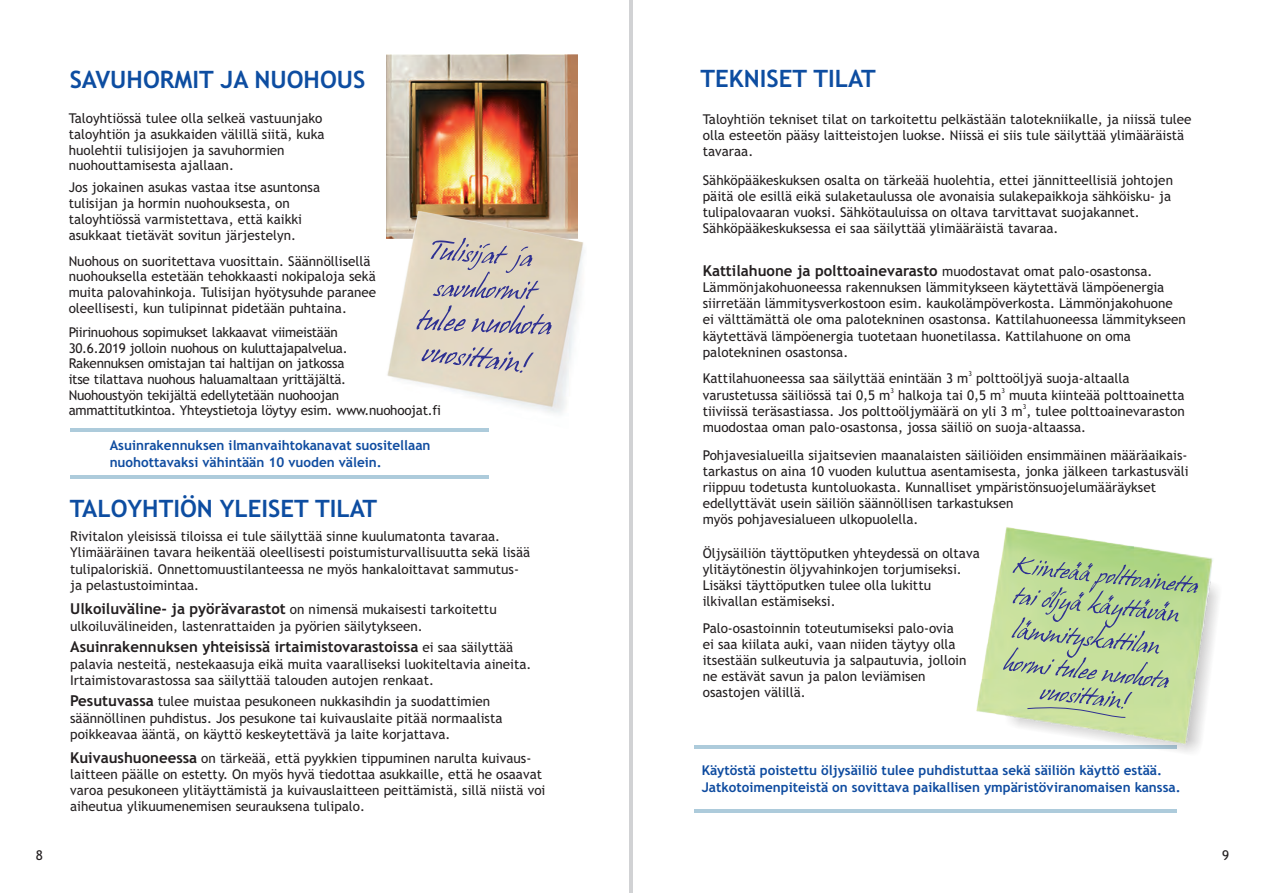
<style>
.page{position:relative;width:1263px;height:893px;background:#fff}
.page>*{position:absolute;margin:0;border:0;box-sizing:border-box;transform-origin:0 0}
.t1{font:700 24px "Trebuchet MS";color:#0d4da1}
.t2{font:700 15px "Trebuchet MS";color:#231f20}
.t3{font:13.5px/16.2px "Trebuchet MS";color:#231f20}
.t4{font:13.5px/15.8px "Trebuchet MS";letter-spacing:-.02em;color:#231f20}
.t5{font:700 13.5px/17.2px "Trebuchet MS";color:#0f4ca0}
.t6{font:6.75px "Trebuchet MS";color:#231f20}
.s1{font-weight:700;font-size:15px}
.s2{font-weight:400;font-size:13.5px}
</style>
<div class="page">
<hr style="left:695px;top:745px;width:482px;height:3px;background:#adcbdb">
<img style="left:949px;top:527px;width:269px;height:225px">
<img style="left:386px;top:55px;width:191px;height:156px">
<img style="left:386px;top:211px;width:198px;height:203px">
<hr style="left:629px;top:0;width:4px;height:893px;background:#d1d2d4">
<svg style="left:1003px;top:557px;width:195px;height:161px"></svg>
<svg style="left:431px;top:238px;width:108px;height:61px"></svg>
<svg style="left:417px;top:305px;width:135px;height:29px"></svg>
<svg style="left:421px;top:347px;width:113px;height:26px"></svg>
<hr style="left:695px;top:810px;width:482px;height:3px;background:#adcbdb">
<hr style="left:70px;top:476px;width:419px;height:3px;background:#adcbdb">
<hr style="left:70px;top:428px;width:419px;height:4px;background:#adcbdb">
<h1 class="t1" style="left:70px;top:70px;width:297px">SAVUHORMIT JA NUOHOUS</h1>
<p class="t3" style="left:69px;top:112px;width:257px;line-height:15.8px">Taloyhtiössä tulee olla selkeä vastuunjako taloyhtiön ja asukkaiden välillä siitä, kuka huolehtii tulisijojen ja savuhormien nuohouttamisesta ajallaan.</p>
<p class="t3" style="left:69px;top:181px;width:253px;line-height:15.8px">Jos jokainen asukas vastaa itse asuntonsa tulisijan ja hormin nuohouksesta, on taloyhtiössä varmistettava, että kaikki asukkaat tietävät sovitun järjestelyn.</p>
<p class="t3" style="left:69px;top:254px;width:309px;line-height:15.8px">Nuohous on suoritettava vuosittain. Säännöllisellä nuohouksella estetään tehokkaasti nokipaloja sekä muita palovahinkoja. Tulisijan hyötysuhde paranee oleellisesti, kun tulipinnat pidetään puhtaina.</p>
<p class="t4" style="left:69px;top:325px;width:374px">Piirinuohous sopimukset lakkaavat viimeistään<br>30.6.2019 jolloin nuohous on kuluttajapalvelua.<br>Rakennuksen omistajan tai haltijan on jatkossa<br>itse tilattava nuohous haluamaltaan yrittäjältä.<br>Nuohoustyön tekijältä edellytetään nuohoojan ammattitutkintoa. Yhteystietoja löytyy esim. www.nuohoojat.fi</p>
<p class="t5" style="left:110px;top:437px;width:322px">Asuinrakennuksen ilmanvaihtokanavat suositellaan nuohottavaksi vähintään 10 vuoden välein.</p>
<h1 class="t1" style="left:70px;top:499px;width:309px">TALOYHTIÖN YLEISET TILAT</h1>
<p class="t3" style="left:70px;top:530px;width:461px">Rivitalon yleisissä tiloissa ei tule säilyttää sinne kuulumatonta tavaraa.<br>Ylimääräinen tavara heikentää oleellisesti poistumisturvallisuutta sekä lisää tulipaloriskiä. Onnettomuustilanteessa ne myös hankaloittavat sammutus&shy;ja pelastustoimintaa.</p>
<p class="t3" style="left:70px;top:603px;width:428px"><span class="s1">Ulkoiluväline- ja pyörävarastot</span> on nimensä mukaisesti tarkoitettu ulkoiluvälineiden, lastenrattaiden ja pyörien säilytykseen.</p>
<p class="t2" style="left:70px;top:641px;width:445px">Asuinrakennuksen yhteisissä irtaimistovarastoissa <span class="s2">ei saa säilyttää</span></p>
<p class="t3" style="left:70px;top:657px;width:463px">palavia nesteitä, nestekaasuja eikä muita vaaralliseksi luokiteltavia aineita.<br>Irtaimistovarastossa saa säilyttää talouden autojen renkaat.</p>
<p class="t3" style="left:70px;top:694px;width:434px"><span class="s1">Pesutuvassa</span> tulee muistaa pesukoneen nukkasihdin ja suodattimien säännöllinen puhdistus. Jos pesukone tai kuivauslaite pitää normaalista poikkeavaa ääntä, on käyttö keskeytettävä ja laite korjattava.</p>
<p class="t3" style="left:70px;top:751px;width:477px"><span class="s1">Kuivaushuoneessa</span> on tärkeää, että pyykkien tippuminen narulta kuivaus&shy;laitteen päälle on estetty. On myös hyvä tiedottaa asukkaille, että he osaavat varoa pesukoneen ylitäyttämistä ja kuivauslaitteen peittämistä, sillä niistä voi aiheutua ylikuumenemisen seurauksena tulipalo.</p>
<h1 class="t1" style="left:701px;top:70px;width:177px">TEKNISET TILAT</h1>
<p class="t3" style="left:703px;top:112px;width:490px">Taloyhtiön tekniset tilat on tarkoitettu pelkästään talotekniikalle, ja niissä tulee olla esteetön pääsy laitteistojen luokse. Niissä ei siis tule säilyttää ylimääräistä tavaraa.</p>
<p class="t3" style="left:703px;top:173px;width:472px">Sähköpääkeskuksen osalta on tärkeää huolehtia, ettei jännitteellisiä johtojen päitä ole esillä eikä sulaketaulussa ole avonaisia sulakepaikkoja sähköisku- ja tulipalovaaran vuoksi. Sähkötauluissa on oltava tarvittavat suojakannet.<br>Sähköpääkeskuksessa ei saa säilyttää ylimääräistä tavaraa.</p>
<p class="t2" style="left:703px;top:265px;width:451px">Kattilahuone ja polttoainevarasto <span class="s2">muodostavat omat palo-osastonsa.</span></p>
<p class="t3" style="left:703px;top:280px;width:485px">Lämmönjakohuoneessa rakennuksen lämmitykseen käytettävä lämpöenergia siirretään lämmitysverkostoon esim. kaukolämpöverkosta. Lämmönjakohuone ei välttämättä ole oma palotekninen osastonsa. Kattilahuoneessa lämmitykseen käytettävä lämpöenergia tuotetaan huonetilassa. Kattilahuone on oma palotekninen osastonsa.</p>
<p class="t6" style="left:968px;top:371px;width:5px">3</p>
<p class="t3" style="left:703px;top:371px;width:428px">Kattilahuoneessa saa säilyttää enintään 3 m polttoöljyä suoja-altaalla</p>
<p class="t6" style="left:890px;top:388px;width:5px">3</p>
<p class="t6" style="left:1001px;top:388px;width:5px">3</p>
<p class="t3" style="left:703px;top:388px;width:483px">varustetussa säiliössä tai 0,5 m halkoja tai 0,5 m muuta kiinteää polttoainetta</p>
<p class="t6" style="left:1023px;top:404px;width:5px">3</p>
<p class="t3" style="left:703px;top:405px;width:483px">tiiviissä teräsastiassa. Jos polttoöljymäärä on yli 3 m , tulee polttoainevaraston muodostaa oman palo-osastonsa, jossa säiliö on suoja-altaassa.</p>
<p class="t3" style="left:703px;top:448px;width:487px">Pohjavesialueilla sijaitsevien maanalaisten säiliöiden ensimmäinen määräaikais&shy;tarkastus on aina 10 vuoden kuluttua asentamisesta, jonka jälkeen tarkastusväli riippuu todetusta kuntoluokasta. Kunnalliset ympäristönsuojelumääräykset edellyttävät usein säiliön säännöllisen tarkastuksen<br>myös pohjavesialueen ulkopuolella.</p>
<p class="t3" style="left:703px;top:546px;width:278px">Öljysäiliön täyttöputken yhteydessä on oltava ylitäytönestin öljyvahinkojen torjumiseksi.<br>Lisäksi täyttöputken tulee olla lukittu ilkivallan estämiseksi.</p>
<p class="t3" style="left:703px;top:621px;width:265px">Palo-osastoinnin toteutumiseksi palo-ovia ei saa kiilata auki, vaan niiden täytyy olla itsestään sulkeutuvia ja salpautuvia, jolloin ne estävät savun ja palon leviämisen osastojen välillä.</p>
<p class="t5" style="left:702px;top:763px;width:480px">Käytöstä poistettu öljysäiliö tulee puhdistuttaa sekä säiliön käyttö estää.<br>Jatkotoimenpiteistä on sovittava paikallisen ympäristöviranomaisen kanssa.</p>
<p class="t3" style="left:36px;top:849px;width:9px">8</p>
<p class="t3" style="left:1222px;top:849px;width:9px">9</p>
</div>
